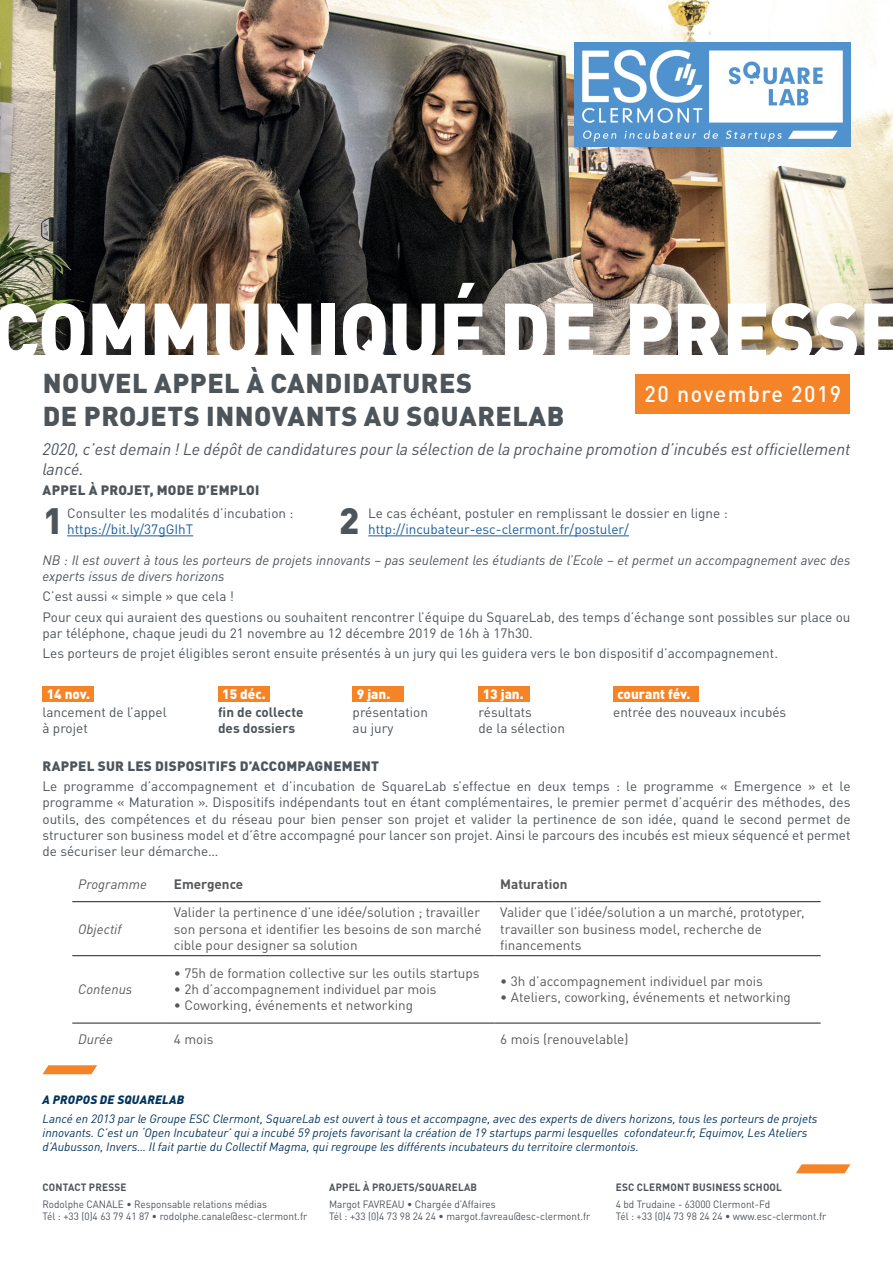
<style>
.page{position:relative;width:893px;height:1263px;background:#fff}
.page>*{position:absolute;margin:0;border:0;box-sizing:border-box;transform-origin:0 0}
.t1{font:900 83.1px "DIN Pro";letter-spacing:-.02em;color:#fff;scale:.95 1}
.t2{font:900 36.3px "DIN Pro";color:#4d545a}
.t3{font:900 27px/33px "DIN Pro";letter-spacing:.02em;color:#4d545a}
.t4{font:500 22.5px "DIN Pro";letter-spacing:.07em;color:#fff;scale:.95 1}
.t5{font:italic 16.5px/19.8px "DIN Pro";color:#4d545a}
.t6{font:13.5px/16.2px "DIN Pro";color:#4d545a}
.t7{font:13.5px/16.2px "DIN Pro";color:#57585a;text-align:justify}
.t8{font:italic 13.5px/16.2px "DIN Pro";color:#4d545a}
.t9{font:13.5px "DIN Pro";color:#175d9e}
.t10{font:900 13.5px "DIN Pro";letter-spacing:.02em;color:#4d545a}
.t11{font:900 13.5px "DIN Pro";color:#fff}
.t12{font:italic 13.5px "DIN Pro";color:#57585a}
.t13{font:700 13.5px/16.2px "DIN Pro";color:#4d545a}
.t14{font:700 13.5px "DIN Pro";color:#57585a}
.t15{font:italic 12px/14.4px "DIN Pro";color:#01345c}
.t16{font:italic 900 12px "DIN Pro";letter-spacing:.02em;color:#01345c}
.t17{font:10.5px/12.6px "DIN Pro";color:#4d545a;scale:.95 1}
.t18{font:700 10.5px "DIN Pro";letter-spacing:.02em;color:#4d545a;scale:.95 1}
</style>
<div class="page">
<img style="left:0;top:0;width:893px;height:285px">
<div style="left:0;top:285px;width:893px;height:97px;background:#231f20;opacity:.5"></div>
<div style="left:0;top:355px;width:893px;height:85px;background:#fff"></div>
<hr style="left:72px;top:901px;width:96px;height:1px;background:#231f20">
<hr style="left:168px;top:901px;width:326px;height:1px;background:#231f20">
<hr style="left:494px;top:901px;width:327px;height:1px;background:#231f20">
<hr style="left:72px;top:955px;width:96px;height:1px;background:#231f20">
<hr style="left:168px;top:955px;width:326px;height:1px;background:#231f20">
<hr style="left:494px;top:955px;width:327px;height:1px;background:#231f20">
<hr style="left:72px;top:1023px;width:96px;height:1px;background:#231f20">
<hr style="left:168px;top:1023px;width:326px;height:1px;background:#231f20">
<hr style="left:494px;top:1023px;width:327px;height:1px;background:#231f20">
<div style="left:43px;top:686px;width:51px;height:16px;background:#f58427"></div>
<div style="left:613px;top:686px;width:85px;height:16px;background:#f58427"></div>
<div style="left:218px;top:686px;width:51px;height:16px;background:#f58427"></div>
<div style="left:353px;top:686px;width:51px;height:16px;background:#f58427"></div>
<div style="left:479px;top:686px;width:51px;height:16px;background:#f58427"></div>
<div style="left:635px;top:374px;width:215px;height:40px;background:#f58428"></div>
<hr style="left:67px;top:535px;width:126px;height:1px;background:#175d9e">
<hr style="left:368px;top:535px;width:261px;height:1px;background:#175d9e">
<svg style="left:796px;top:1164px;width:54px;height:9px"></svg>
<svg style="left:43px;top:1065px;width:54px;height:9px"></svg>
<img style="left:575px;top:42px;width:276px;height:104px">
<h1 class="t1" style="left:-9px;top:261px;width:965px">COMMUNIQUÉ DE PRESSE</h1>
<h3 class="t3" style="left:43px;top:364px;width:523px">NOUVEL APPEL À CANDIDATURES<br>DE PROJETS INNOVANTS AU SQUARELAB</h3>
<p class="t5" style="left:43px;top:437px;width:809px">2020, c’est demain ! Le dépôt de candidatures pour la sélection de la prochaine promotion d’incubés est officiellement lancé.</p>
<p class="t10" style="left:43px;top:478px;width:218px">APPEL À PROJET, MODE D’EMPLOI</p>
<h3 class="t4" style="left:645px;top:375px;width:209px">20 novembre 2019</h3>
<p class="t6" style="left:368px;top:503px;width:361px">Le cas échéant, postuler en remplissant le dossier en ligne :</p>
<p class="t9" style="left:368px;top:518px;width:262px">http://incubateur-esc-clermont.fr/postuler/</p>
<p class="t8" style="left:43px;top:550px;width:809px">NB : Il est ouvert à tous les porteurs de projets innovants – pas seulement les étudiants de l’Ecole – et permet un accompagnement avec des experts issus de divers horizons</p>
<p class="t6" style="left:43px;top:585px;width:809px;line-height:20.4px">C’est aussi « simple » que cela !<br>Pour ceux qui auraient des questions ou souhaitent rencontrer l’équipe du SquareLab, des temps d’échange sont possibles sur place ou</p>
<p class="t6" style="left:43px;top:621px;width:737px;line-height:20.4px">par téléphone, chaque jeudi du 21 novembre au 12 décembre 2019 de 16h à 17h30.<br>Les porteurs de projet éligibles seront ensuite présentés à un jury qui les guidera vers le bon dispositif d’accompagnement.</p>
<p class="t6" style="left:67px;top:503px;width:228px">Consulter les modalités d’incubation :</p>
<p class="t9" style="left:67px;top:518px;width:128px">https://bit.ly/37gGIhT</p>
<h2 class="t2" style="left:43px;top:490px;width:22px">1</h2>
<h2 class="t2" style="left:339px;top:490px;width:22px">2</h2>
<p class="t11" style="left:47px;top:682px;width:45px">14 nov.</p>
<p class="t6" style="left:43px;top:702px;width:126px">lancement de l’appel à projet</p>
<p class="t11" style="left:222px;top:682px;width:45px">15 déc.</p>
<p class="t13" style="left:218px;top:702px;width:87px">fin de collecte des dossiers</p>
<p class="t11" style="left:357px;top:682px;width:35px">9 jan.</p>
<p class="t6" style="left:353px;top:702px;width:77px">présentation au jury</p>
<p class="t11" style="left:483px;top:682px;width:42px">13 jan.</p>
<p class="t6" style="left:479px;top:702px;width:88px">résultats<br>de la sélection</p>
<p class="t11" style="left:617px;top:682px;width:75px">courant fév.</p>
<p class="t6" style="left:613px;top:702px;width:175px">entrée des nouveaux incubés</p>
<p class="t10" style="left:43px;top:754px;width:338px">RAPPEL SUR LES DISPOSITIFS D’ACCOMPAGNEMENT</p>
<p class="t6" style="left:43px;top:777px;width:809px;text-align:justify">Le programme d’accompagnement et d’incubation de SquareLab s’effectue en deux temps : le programme « Emergence » et le programme « Maturation ». Dispositifs indépendants tout en étant complémentaires, le premier permet d’acquérir des méthodes, des outils, des compétences et du réseau pour bien penser son projet et valider la pertinence de son idée, quand le second permet de structurer son business model et d’être accompagné pour lancer son projet. Ainsi le parcours des incubés est mieux séquencé et permet de sécuriser leur démarche…</p>
<p class="t12" style="left:78px;top:874px;width:70px">Programme</p>
<p class="t14" style="left:174px;top:873px;width:71px">Emergence</p>
<p class="t14" style="left:500px;top:873px;width:69px">Maturation</p>
<p class="t12" style="left:78px;top:918px;width:45px">Objectif</p>
<p class="t7" style="left:174px;top:903px;width:309px">Valider la pertinence d’une idée/solution ; travailler son persona et identifier les besoins de son marché cible pour designer sa solution</p>
<p class="t7" style="left:500px;top:903px;width:306px;text-align:left">Valider que l’idée/solution a un marché, prototyper, travailler son business model, recherche de financements</p>
<p class="t12" style="left:78px;top:979px;width:55px">Contenus</p>
<p class="t7" style="left:174px;top:964px;width:307px">• 75h de formation collective sur les outils startups</p>
<p class="t7" style="left:174px;top:980px;width:264px">• 2h d’accompagnement individuel par mois</p>
<p class="t7" style="left:174px;top:996px;width:241px">• Coworking, événements et networking</p>
<p class="t7" style="left:500px;top:972px;width:264px">• 3h d’accompagnement individuel par mois</p>
<p class="t7" style="left:500px;top:988px;width:292px">• Ateliers, coworking, événements et networking</p>
<p class="t12" style="left:78px;top:1029px;width:36px">Durée</p>
<p class="t7" style="left:174px;top:1030px;width:41px">4 mois</p>
<p class="t7" style="left:500px;top:1030px;width:130px">6 mois (renouvelable)</p>
<p class="t16" style="left:43px;top:1089px;width:143px">A PROPOS DE SQUARELAB</p>
<p class="t15" style="left:43px;top:1110px;width:776px">Lancé en 2013 par le Groupe ESC Clermont, SquareLab est ouvert à tous et accompagne, avec des experts de divers horizons, tous les porteurs de projets innovants. C’est un ‘Open Incubateur’ qui a incubé 59 projets favorisant la création de 19 startups parmi lesquelles cofondateur.fr, Equimov, Les Ateliers d’Aubusson, Invers… Il fait partie du Collectif Magma, qui regroupe les différents incubateurs du territoire clermontois.</p>
<p class="t18" style="left:43px;top:1178px;width:90px">CONTACT PRESSE</p>
<p class="t17" style="left:43px;top:1197px;width:280px">Rodolphe CANALE • Responsable relations médias<br>Tél : +33 (0)4 63 79 41 87 • rodolphe.canale@esc-clermont.fr</p>
<p class="t18" style="left:329px;top:1178px;width:157px">APPEL À PROJETS/SQUARELAB</p>
<p class="t17" style="left:329px;top:1197px;width:276px">Margot FAVREAU • Chargée d’Affaires<br>Tél : +33 (0)4 73 98 24 24 • margot.favreau@esc-clermont.fr</p>
<p class="t18" style="left:616px;top:1178px;width:176px">ESC CLERMONT BUSINESS SCHOOL</p>
<p class="t17" style="left:616px;top:1197px;width:223px">4 bd Trudaine - 63000 Clermont-Fd<br>Tél : +33 (0)4 73 98 24 24 • www.esc-clermont.fr</p>
</div>
